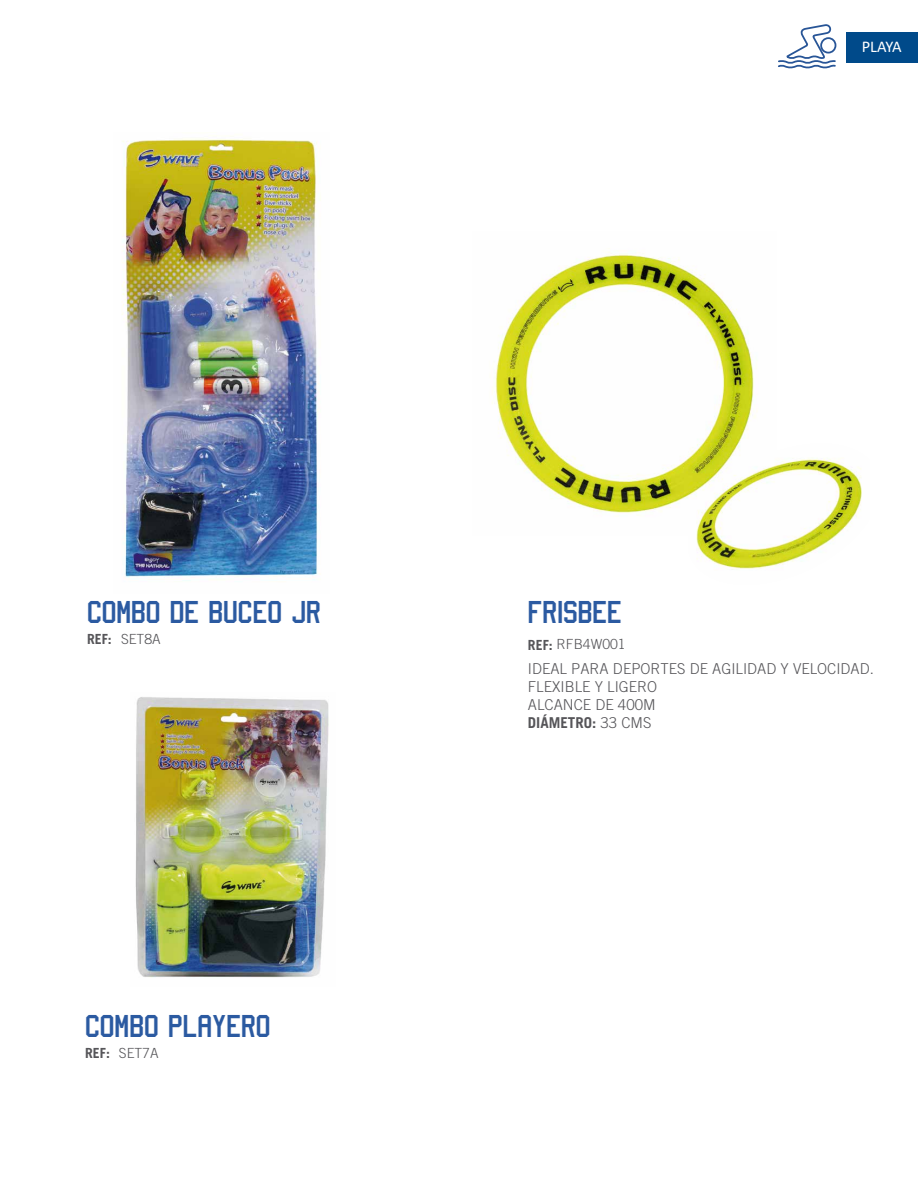
<style>
.page{position:relative;width:918px;height:1188px;background:#fff}
.page>*{position:absolute;margin:0;border:0;box-sizing:border-box;transform-origin:0 0}
.t1{font:33.45px "Sports Jersey";color:#2b5aa1}
.t2{font:16.5px "Calibri";letter-spacing:-.035em;color:#fff}
.t3{font:300 15px/18px "Trade Gothic LT Std";color:#565559}
.t4{font:300 13.95px "Trade Gothic LT Std";color:#565559}
.s1{font-weight:700}
</style>
<div class="page">
<img style="left:135px;top:697px;width:194px;height:281px">
<img style="left:122px;top:138px;width:199px;height:443px">
<div style="left:846px;top:32px;width:72px;height:30px;background:#004a8a"></div>
<svg style="left:778px;top:24px;width:59px;height:45px"></svg>
<img style="left:492px;top:252px;width:265px;height:264px">
<img style="left:688px;top:443px;width:174px;height:127px">
<h1 class="t1" style="left:87px;top:601px;width:235px">COMBO DE BUCEO JR</h1>
<h1 class="t1" style="left:528px;top:601px;width:95px">FRISBEE</h1>
<p class="t4" style="left:87px;top:631px;width:75px"><span class="s1">REF:</span> SET8A</p>
<p class="t4" style="left:528px;top:636px;width:99px"><span class="s1">REF:</span> RFB4W001</p>
<p class="t2" style="left:862px;top:35px;width:42px">PLAYA</p>
<h1 class="t1" style="left:85px;top:1015px;width:187px">COMBO PLAYERO</h1>
<p class="t4" style="left:85px;top:1045px;width:75px"><span class="s1">REF:</span> SET7A</p>
<p class="t3" style="left:528px;top:659px;width:347px">IDEAL PARA DEPORTES DE AGILIDAD Y VELOCIDAD.<br>FLEXIBLE Y LIGERO<br>ALCANCE DE 400M<br><span class="s1">DIÁMETRO:</span> 33 CMS</p>
</div>
